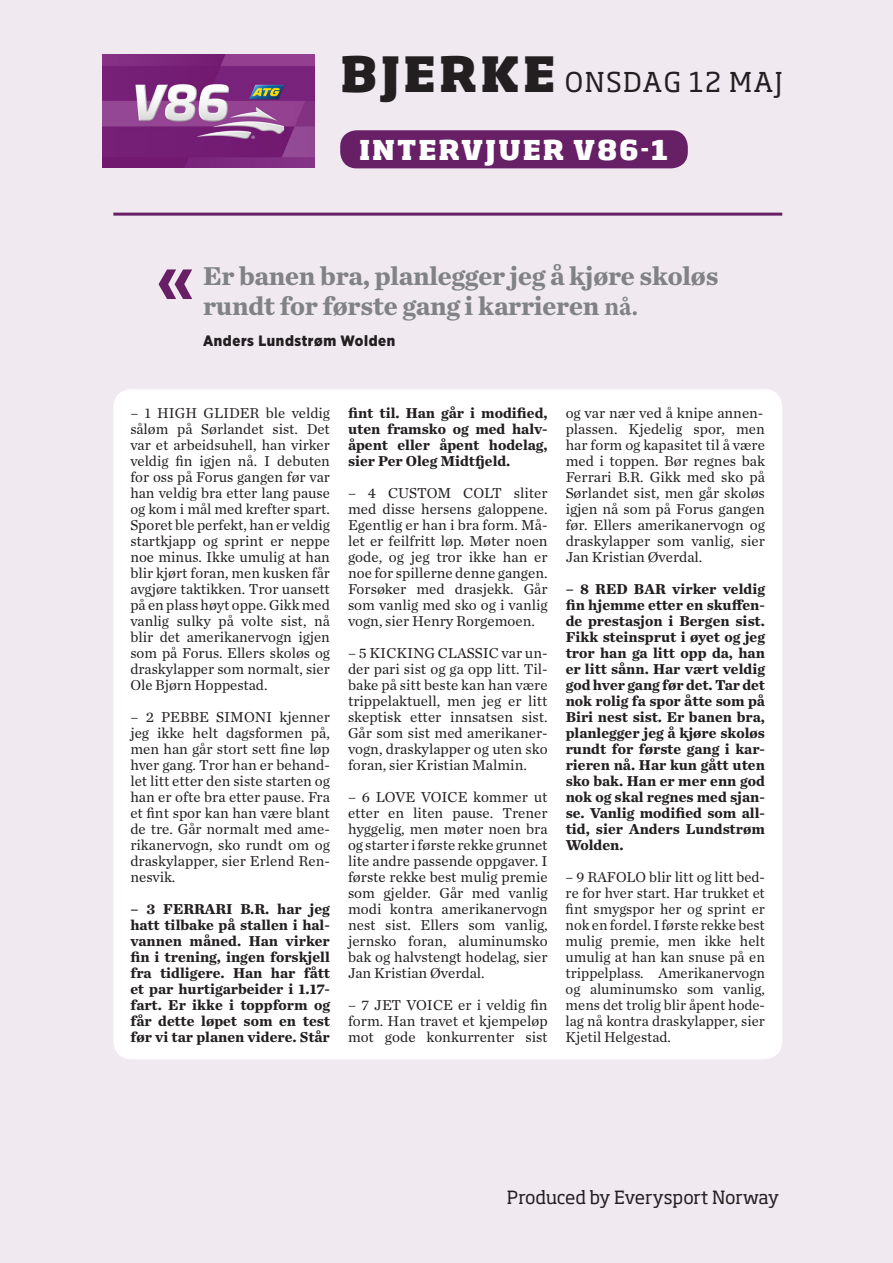
<style>
.page{position:relative;width:893px;height:1263px;background:#f0e9f0}
.page>*{position:absolute;margin:0;border:0;box-sizing:border-box;transform-origin:0 0}
.t1{font:700 72px "Frutiger LT Std";color:#671f66}
.Sitat_Hvem{font:700 27px/30px "Chronicle Text G1";letter-spacing:-.01em;color:#808285}
.t2{font:27px "Soho Std";letter-spacing:.05em;color:#231f20}
.t3{font:800 27px "Soho Std";letter-spacing:.065em;color:#fff}
.t4{font:18px "Soho Std";letter-spacing:-.01em;color:#231f20}
.Intervjuer{font:15px/16px "Chronicle Text G1";color:#231f20;text-align:justify}
.Intervjuer-2{font:700 15px/16px "Chronicle Text G1";color:#231f20;text-align:justify}
.Sitat_Hvem-2{font:900 15px "Gotham Narrow";letter-spacing:.04em;color:#231f20}
.s1{font-weight:800;font-size:48px}
.s2{font-family:"Minion Pro"}
</style>
<div class="page">
<img style="left:102px;top:54px;width:213px;height:114px">
<div style="left:340px;top:130px;width:348px;height:38px;background:#671f66;border-radius:17px"></div>
<hr style="left:113px;top:213px;width:669px;height:3px;background:#671f66">
<div style="left:113px;top:389px;width:669px;height:670px;background:#fff;border-radius:18px"></div>
<p class="t2" style="left:340px;top:65px;width:444px"><span class="s1">BJERKE</span> ONSDAG 12 MAJ</p>
<p class="t3" style="left:359px;top:132px;width:311px">INTERVJUER V86-1</p>
<p class="t1" style="left:155px;top:236px;width:42px">«</p>
<p class="Sitat_Hvem" style="left:203px;top:260px;width:517px">Er banen bra, planlegger jeg å kjøre skoløs rundt for første gang i karrieren <span class="s2">nå.</span></p>
<p class="Sitat_Hvem-2" style="left:203px;top:331px;width:194px">Anders Lundstrøm Wolden</p>
<p class="Intervjuer" style="left:130px;top:404px;width:201px">– 1 HIGH GLIDER ble veldig såløm på Sørlandet sist. Det var et arbeidsuhell, han virker veldig fin igjen nå. I debuten for oss på Forus gangen før var han veldig bra etter lang pause og kom i mål med krefter spart.<br>Sporet ble perfekt, han er veldig startkjapp og sprint er neppe noe minus. Ikke umulig at han blir kjørt foran, men kusken får avgjøre taktikken. Tror uansett på en plass høyt oppe. Gikk med vanlig sulky på volte sist, nå blir det amerikanervogn igjen som på Forus. Ellers skoløs og draskylapper som normalt, sier Ole Bjørn Hoppestad.</p>
<p class="Intervjuer" style="left:130px;top:708px;width:201px">– 2 PEBBE SIMONI kjenner jeg ikke helt dagsformen på, men han går stort sett fine løp hver gang. Tror han er behand&shy;let litt etter den siste starten og han er ofte bra etter pause. Fra et fint spor kan han være blant de tre. Går normalt med ame&shy;rikanervogn, sko rundt om og draskylapper, sier Erlend Ren&shy;nesvik.</p>
<p class="Intervjuer-2" style="left:130px;top:900px;width:201px">– 3 FERRARI B.R. har jeg hatt tilbake på stallen i hal&shy;vannen måned. Han virker fin i trening, ingen forskjell fra tidligere. Han har fått et par hurtigarbeider i 1.17- fart. Er ikke i toppform og får dette løpet som en test før vi tar planen videre. Står</p>
<p class="Intervjuer-2" style="left:348px;top:404px;width:201px">fint til. Han går i modified, uten framsko og med halv&shy;åpent eller åpent hodelag, sier Per Oleg Midtfjeld.</p>
<p class="Intervjuer" style="left:348px;top:484px;width:201px">– 4 CUSTOM COLT sliter med disse hersens galoppene.<br>Egentlig er han i bra form. Må&shy;let er feilfritt løp. Møter noen gode, og jeg tror ikke han er noe for spillerne denne gangen.<br>Forsøker med drasjekk. Går som vanlig med sko og i vanlig vogn, sier Henry Rorgemoen.</p>
<p class="Intervjuer" style="left:348px;top:644px;width:201px">– 5 KICKING CLASSIC var un&shy;der pari sist og ga opp litt. Til&shy;bake på sitt beste kan han være trippelaktuell, men jeg er litt skeptisk etter innsatsen sist.<br>Går som sist med amerikaner&shy;vogn, draskylapper og uten sko foran, sier Kristian Malmin.</p>
<p class="Intervjuer" style="left:348px;top:788px;width:201px">– 6 LOVE VOICE kommer ut etter en liten pause. Trener hyggelig, men møter noen bra og starter i første rekke grunnet lite andre passende oppgaver. I første rekke best mulig premie som gjelder. Går med vanlig modi kontra amerikanervogn nest sist. Ellers som vanlig, jernsko foran, aluminumsko bak og halvstengt hodelag, sier Jan Kristian Øverdal.</p>
<p class="Intervjuer" style="left:348px;top:996px;width:201px">– 7 JET VOICE er i veldig fin form. Han travet et kjempeløp mot gode konkurrenter sist</p>
<p class="Intervjuer" style="left:566px;top:404px;width:201px">og var nær ved å knipe annen&shy;plassen. Kjedelig spor, men har form og kapasitet til å være med i toppen. Bør regnes bak Ferrari B.R. Gikk med sko på Sørlandet sist, men går skoløs igjen nå som på Forus gangen før. Ellers amerikanervogn og draskylapper som vanlig, sier Jan Kristian Øverdal.</p>
<p class="Intervjuer-2" style="left:566px;top:580px;width:201px">– 8 RED BAR virker veldig fin hjemme etter en skuffen&shy;de prestasjon i Bergen sist.<br>Fikk steinsprut i øyet og jeg tror han ga litt opp da, han er litt sånn. Har vært veldig god hver gang før det. Tar det nok rolig fa spor åtte som på Biri nest sist. Er banen bra, planlegger jeg å kjøre skoløs rundt for første gang i kar&shy;rieren nå. Har kun gått uten sko bak. Han er mer enn god nok og skal regnes med sjan&shy;se. Vanlig modified som all&shy;tid, sier Anders Lundstrøm Wolden.</p>
<p class="Intervjuer" style="left:566px;top:868px;width:201px">– 9 RAFOLO blir litt og litt bed&shy;re for hver start. Har trukket et fint smygspor her og sprint er nok en fordel. I første rekke best mulig premie, men ikke helt umulig at han kan snuse på en trippelplass. Amerikanervogn og aluminumsko som vanlig, mens det trolig blir åpent hode&shy;lag nå kontra draskylapper, sier Kjetil Helgestad.</p>
<p class="t4" style="left:507px;top:1185px;width:274px">Produced by Everysport Norway</p>
</div>
